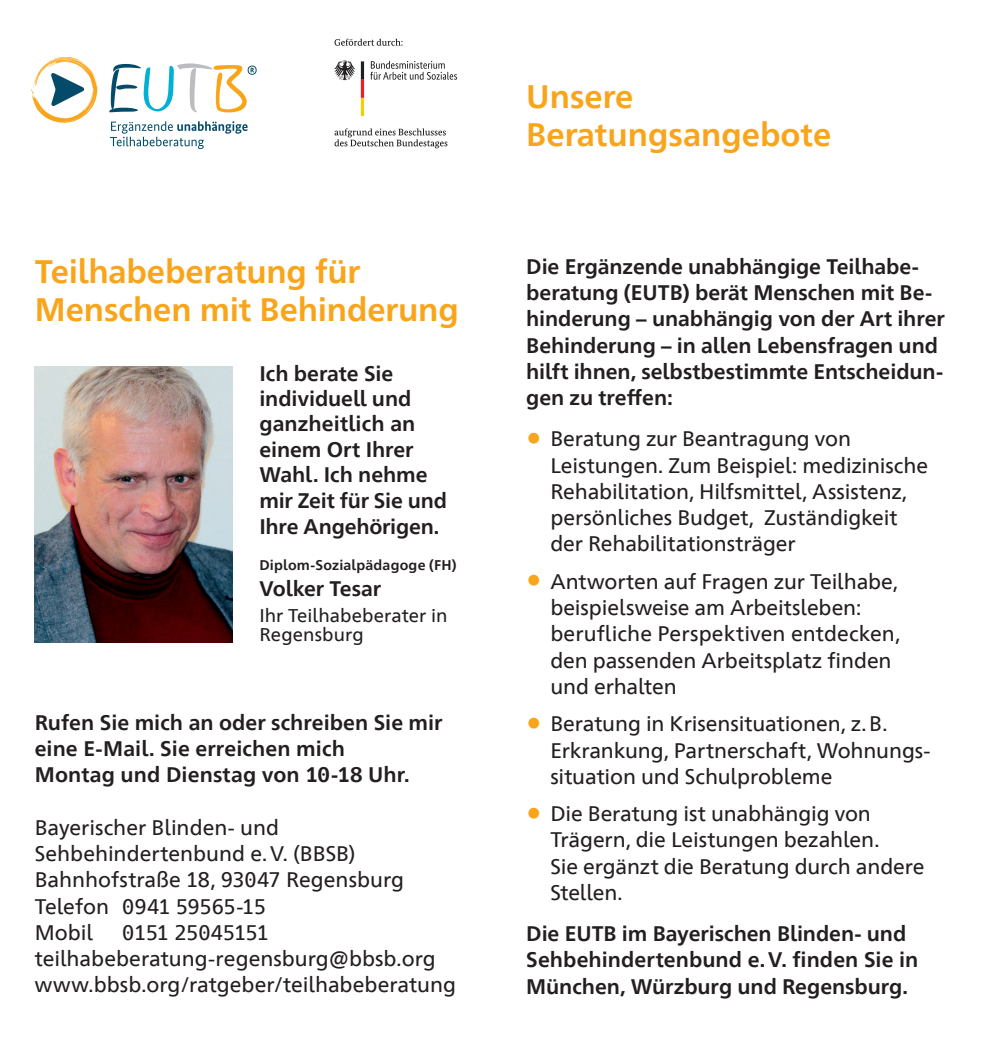
<style>
.page{position:relative;width:983px;height:1042px;background:#fff}
.page>*{position:absolute;margin:0;border:0;box-sizing:border-box;transform-origin:0 0}
.t1{font:700 32.38px/38.5px "Frutiger Neue 1450 Pro";letter-spacing:-.005em;color:#f9a51b}
.t2{font:21px/26.2px "Frutiger Neue 1450 Pro";letter-spacing:-.005em;color:#231f20}
.t3{font:700 21px/26.2px "Frutiger Neue 1450 Pro";color:#231f20}
.t4{font:21px "Frutiger Neue 1450 Pro";letter-spacing:-.025em;color:#231f20}
.t5{font:18.38px/19.2px "Frutiger Neue 1450 Pro";letter-spacing:.005em;color:#231f20}
.t6{font:700 14px "Frutiger Neue 1450 Pro";letter-spacing:.015em;color:#231f20}
.s1{font-size:31.5px;color:#f9a51b}
</style>
<div class="page">
<svg style="left:334px;top:61px;width:21px;height:19px"></svg>
<svg style="left:361px;top:61px;width:3px;height:55px"></svg>
<svg style="left:370px;top:61px;width:87px;height:19px"></svg>
<svg style="left:334px;top:39px;width:68px;height:7px"></svg>
<svg style="left:334px;top:128px;width:113px;height:20px"></svg>
<img style="left:35px;top:366px;width:198px;height:276px">
<svg style="left:31px;top:56px;width:66px;height:67px"></svg>
<svg style="left:110px;top:121px;width:137px;height:28px"></svg>
<svg style="left:109px;top:63px;width:147px;height:49px"></svg>
<h1 class="t1" style="left:35px;top:250px;width:425px">Teilhabeberatung für<br>Menschen mit Behinderung</h1>
<p class="t3" style="left:259px;top:359px;width:189px;line-height:25.6px">Ich berate Sie individuell und ganzheitlich an einem Ort Ihrer<br>Wahl. Ich nehme mir Zeit für Sie und<br>Ihre Angehörigen.</p>
<p class="t6" style="left:259px;top:555px;width:199px">Diplom-Sozialpädagoge (FH)</p>
<p class="t3" style="left:259px;top:574px;width:123px">Volker Tesar</p>
<p class="t5" style="left:259px;top:605px;width:189px">Ihr Teilhabeberater in<br>Regensburg</p>
<p class="t3" style="left:35px;top:708px;width:409px">Rufen Sie mich an oder schreiben Sie mir eine E-Mail. Sie erreichen mich<br>Montag und Dienstag von 10-18 Uhr.</p>
<p class="t2" style="left:35px;top:812px;width:322px">Bayerischer Blinden- und<br>Sehbehindertenbund e. V. (BBSB)</p>
<p class="t2" style="left:35px;top:865px;width:371px">Bahnhofstraße 18, 93047 Regensburg</p>
<p class="t2" style="left:35px;top:891px;width:233px">Telefon 0941 59565-15</p>
<p class="t2" style="left:35px;top:917px;width:60px">Mobil</p>
<p class="t4" style="left:122px;top:917px;width:148px">0151 25045151</p>
<p class="t2" style="left:35px;top:944px;width:402px">teilhabeberatung-regensburg@bbsb.org</p>
<p class="t2" style="left:35px;top:970px;width:423px">www.bbsb.org/ratgeber/teilhabeberatung</p>
<h2 class="t1" style="left:526px;top:75px;width:306px">Unsere<br>Beratungsangebote</h2>
<p class="t3" style="left:526px;top:252px;width:420px">Die Ergänzende unabhängige Teilhabe&shy;beratung (EUTB) berät Menschen mit Be&shy;hinderung – unabhängig von der Art ihrer Behinderung – in allen Lebensfragen und hilft ihnen, selbstbestimmte Entscheidun&shy;gen zu treffen:</p>
<p class="t2" style="left:550px;top:424px;width:379px;text-indent:-24px"><span class="s1">•</span> Beratung zur Beantragung von Leistungen. Zum Beispiel: medizinische Rehabilitation, Hilfsmittel, Assistenz, persönliches Budget, Zuständigkeit der Rehabilitationsträger</p>
<p class="t2" style="left:550px;top:567px;width:351px;text-indent:-24px"><span class="s1">•</span> Antworten auf Fragen zur Teilhabe, beispielsweise am Arbeitsleben: berufliche Perspektiven entdecken, den passenden Arbeitsplatz finden und erhalten</p>
<p class="t2" style="left:550px;top:709px;width:382px;text-indent:-24px"><span class="s1">•</span> Beratung in Krisensituationen, z. B.<br>Erkrankung, Partnerschaft, Wohnungs&shy;situation und Schulprobleme</p>
<p class="t2" style="left:550px;top:799px;width:376px;text-indent:-24px"><span class="s1">•</span> Die Beratung ist unabhängig von<br>Trägern, die Leistungen bezahlen.<br>Sie ergänzt die Beratung durch andere<br>Stellen.</p>
<p class="t3" style="left:526px;top:919px;width:393px">Die EUTB im Bayerischen Blinden- und<br>Sehbehindertenbund e. V. finden Sie in<br>München, Würzburg und Regensburg.</p>
</div>
